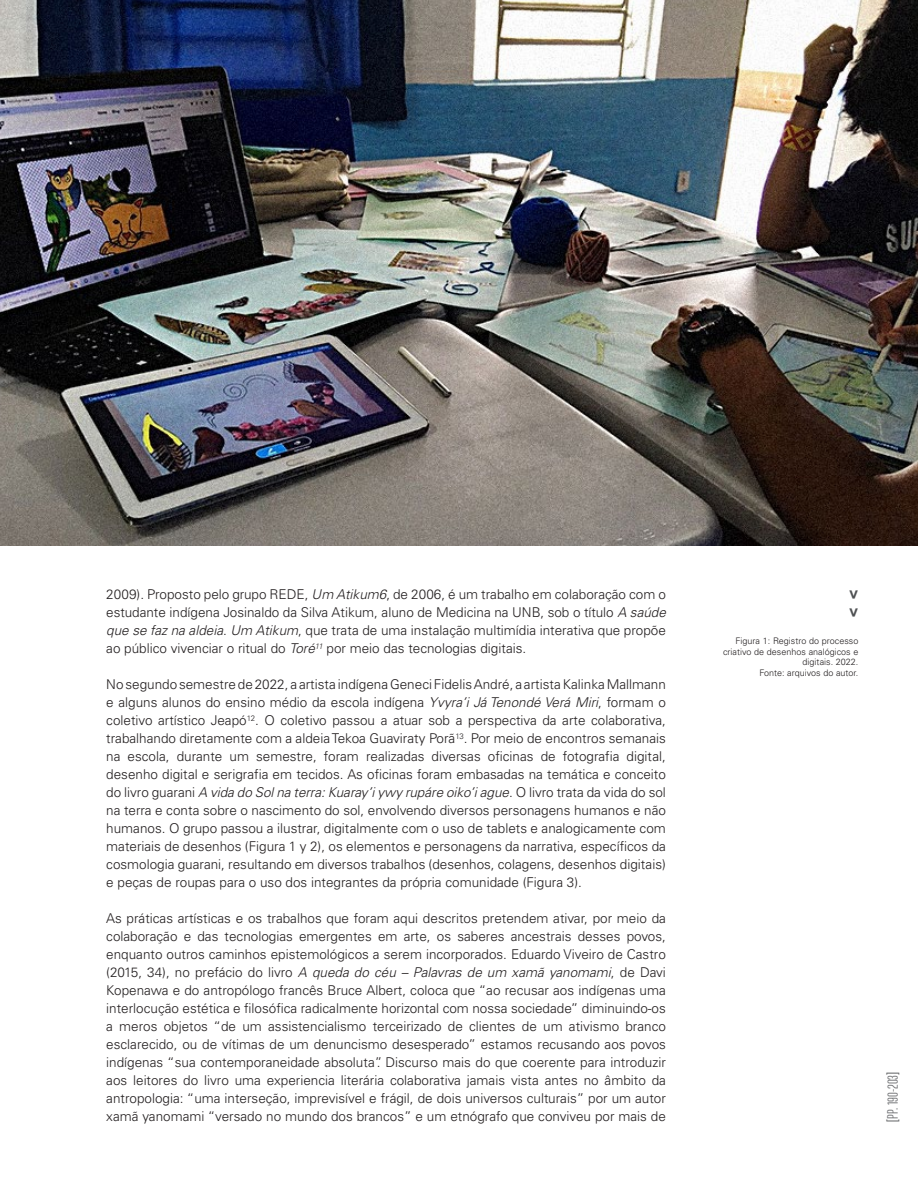
<style>
.page{position:relative;width:918px;height:1188px;background:#fff}
.page>*{position:absolute;margin:0;border:0;box-sizing:border-box;transform-origin:0 0}
.t1{font:15px "Ristretto Pro";color:#6c6d70}
.t2{font:300 13.5px/18px "Univers LT Std";color:#231f20;text-align:justify}
.t3{font:300 9px/10.5px "Univers LT Std";color:#231f20;text-align:right}
.s1{font-style:italic}
.s2{color:#4f5153}
</style>
<div class="page">
<img style="left:0;top:0;width:918px;height:545px">
<p class="t2" style="left:106px;top:585px;width:561px">2009). Proposto pelo grupo REDE, <span class="s1">Um Atikum6</span>, de 2006, é um trabalho em colaboração com o estudante indígena Josinaldo da Silva Atikum, aluno de Medicina na UNB, sob o título <span class="s1">A saúde que se faz na aldeia</span>. <span class="s1">Um Atikum</span>, que trata de uma instalação multimídia interativa que propõe ao público vivenciar o ritual do <span class="s1">Toré</span><sup>11</sup> por meio das tecnologias digitais.</p>
<p class="t2" style="left:106px;top:676px;width:561px">No segundo semestre de 2022, a artista indígena Geneci Fidelis André, a artista Kalinka Mallmann e alguns alunos do ensino médio da escola indígena <span class="s1">Yvyra’i Já Tenondé Verá Miri</span>, formam o coletivo artístico Jeapó<sup>12</sup>. O coletivo passou a atuar sob a perspectiva da arte colaborativa, trabalhando diretamente com a aldeia Tekoa Guaviraty Porã<sup>13</sup>. Por meio de encontros semanais na escola, durante um semestre, foram realizadas diversas oficinas de fotografia digital, desenho digital e serigrafia em tecidos. As oficinas foram embasadas na temática e conceito do livro guarani <span class="s1">A vida do Sol na terra: Kuaray’i ywy rupáre oiko’i ague</span>. O livro trata da vida do sol na terra e conta sobre o nascimento do sol, envolvendo diversos personagens humanos e não humanos. O grupo passou a ilustrar, digitalmente com o uso de tablets e analogicamente com materiais de desenhos (Figura 1 y 2), os elementos e personagens da narrativa, específicos da cosmologia guarani, resultando em diversos trabalhos (desenhos, colagens, desenhos digitais) e peças de roupas para o uso dos integrantes da própria comunidade (Figura 3).</p>
<p class="t2" style="left:106px;top:909px;width:561px">As práticas artísticas e os trabalhos que foram aqui descritos pretendem ativar, por meio da colaboração e das tecnologias emergentes em arte, os saberes ancestrais desses povos, enquanto outros caminhos epistemológicos a serem incorporados. Eduardo Viveiro de Castro (2015, 34), no prefácio do livro <span class="s1">A queda do céu – Palavras de um xamã yanomami</span>, de Davi Kopenawa e do antropólogo francês Bruce Albert, coloca que “ao recusar aos indígenas uma interlocução estética e filosófica radicalmente horizontal com nossa sociedade” diminuindo-os a meros objetos “de um assistencialismo terceirizado de clientes de um ativismo branco esclarecido, ou de vítimas de um denuncismo desesperado” estamos recusando aos povos indígenas “sua contemporaneidade absoluta”. Discurso mais do que coerente para introduzir aos leitores do livro uma experiencia literária colaborativa jamais vista antes no âmbito da antropologia: “uma interseção, imprevisível e frágil, de dois universos culturais” por um autor xamã yanomami “versado no mundo dos brancos” e um etnógrafo que conviveu por mais de</p>
<p class="t3" style="left:723px;top:636px;width:137px">Figura 1: Registro do processo criativo de desenhos analógicos e digitais. 2022.<br>Fonte: arquivos do autor.</p>
<p class="t1" style="left:884px;top:1122px;width:51px;rotate:-90deg"><span class="s2">[</span>PP. 190-203<span class="s2">]</span></p>
</div>
